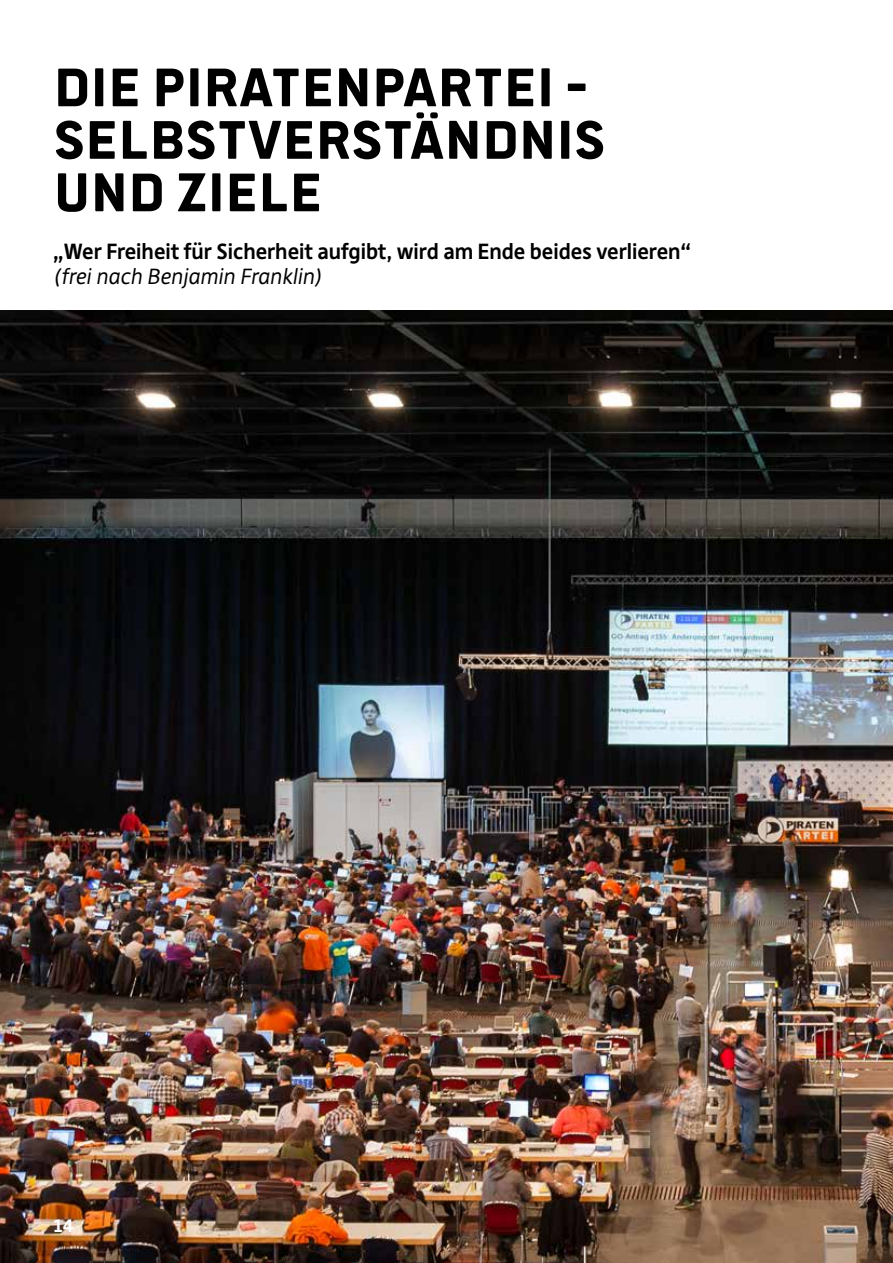
<style>
.page{position:relative;width:893px;height:1263px;background:#fff}
.page>*{position:absolute;margin:0;border:0;box-sizing:border-box;transform-origin:0 0}
.t1{font:700 60px/52.5px "Politics Head";color:#000}
.t2{font:700 21px "Deja Rip";color:#000}
.t3{font:italic 21px "Deja Rip";color:#000}
.t4{font:700 18px "Deja Rip";color:#fff}
</style>
<div class="page">
<img style="left:0;top:310px;width:893px;height:953px">
<h1 class="t1" style="left:54px;top:61px;width:553px">DIE PIRATENPARTEI -<br>SELBSTVERSTÄNDNIS<br>UND ZIELE</h1>
<p class="t2" style="left:54px;top:238px;width:639px">„Wer Freiheit für Sicherheit aufgibt, wird am Ende beides verlieren“</p>
<p class="t3" style="left:54px;top:263px;width:269px">(frei nach Benjamin Franklin)</p>
<p class="t4" style="left:54px;top:1214px;width:21px">14</p>
</div>
